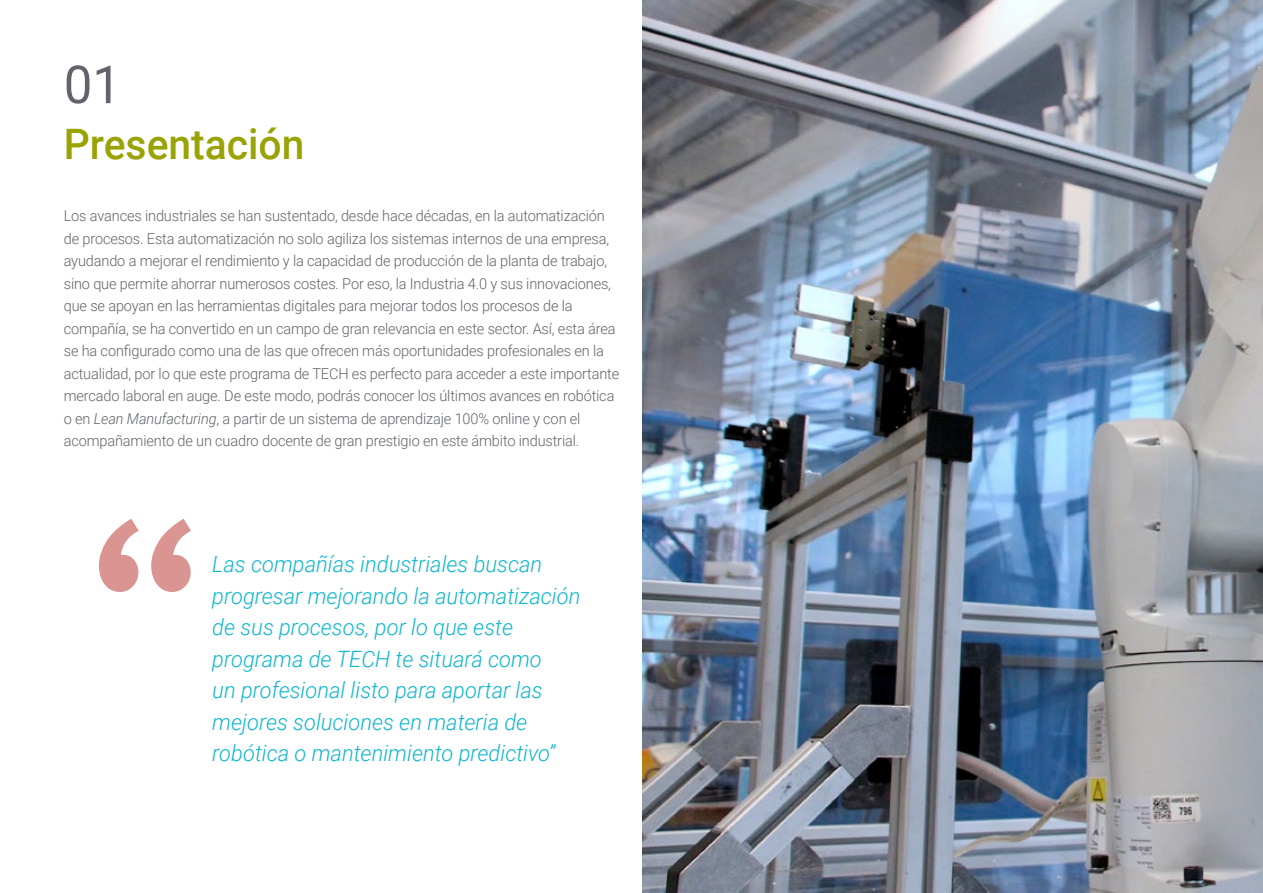
<style>
.page{position:relative;width:1263px;height:893px;background:#fff}
.page>*{position:absolute;margin:0;border:0;box-sizing:border-box;transform-origin:0 0}
.t1{font:52.5px "Roboto";color:#61646a}
.t2{font:500 42px "Roboto";color:#99a303}
.t3{font:italic 300 22.5px/31.5px "Roboto";color:#0fb6cf}
.t4{font:300 15px/22.5px "Roboto";letter-spacing:-.01em;color:#61646a}
.s1{font-style:italic}
</style>
<div class="page">
<svg style="left:99px;top:519px;width:92px;height:73px"></svg>
<img style="left:642px;top:0;width:621px;height:893px">
<h1 class="t1" style="left:64px;top:48px;width:59px">01</h1>
<h2 class="t2" style="left:64px;top:115px;width:242px">Presentación</h2>
<p class="t4" style="left:64px;top:204px;width:557px">Los avances industriales se han sustentado, desde hace décadas, en la automatización de procesos. Esta automatización no solo agiliza los sistemas internos de una empresa, ayudando a mejorar el rendimiento y la capacidad de producción de la planta de trabajo, sino que permite ahorrar numerosos costes. Por eso, la Industria 4.0 y sus innovaciones, que se apoyan en las herramientas digitales para mejorar todos los procesos de la compañía, se ha convertido en un campo de gran relevancia en este sector. Así, esta área se ha configurado como una de las que ofrecen más oportunidades profesionales en la actualidad, por lo que este programa de TECH es perfecto para acceder a este importante mercado laboral en auge. De este modo, podrás conocer los últimos avances en robótica o en <span class="s1">Lean Manufacturing</span>, a partir de un sistema de aprendizaje 100% online y con el acompañamiento de un cuadro docente de gran prestigio en este ámbito industrial.</p>
<p class="t3" style="left:212px;top:548px;width:370px">Las compañías industriales buscan progresar mejorando la automatización de sus procesos, por lo que este programa de TECH te situará como<br>un profesional listo para aportar las mejores soluciones en materia de robótica o mantenimiento predictivo”</p>
</div>
